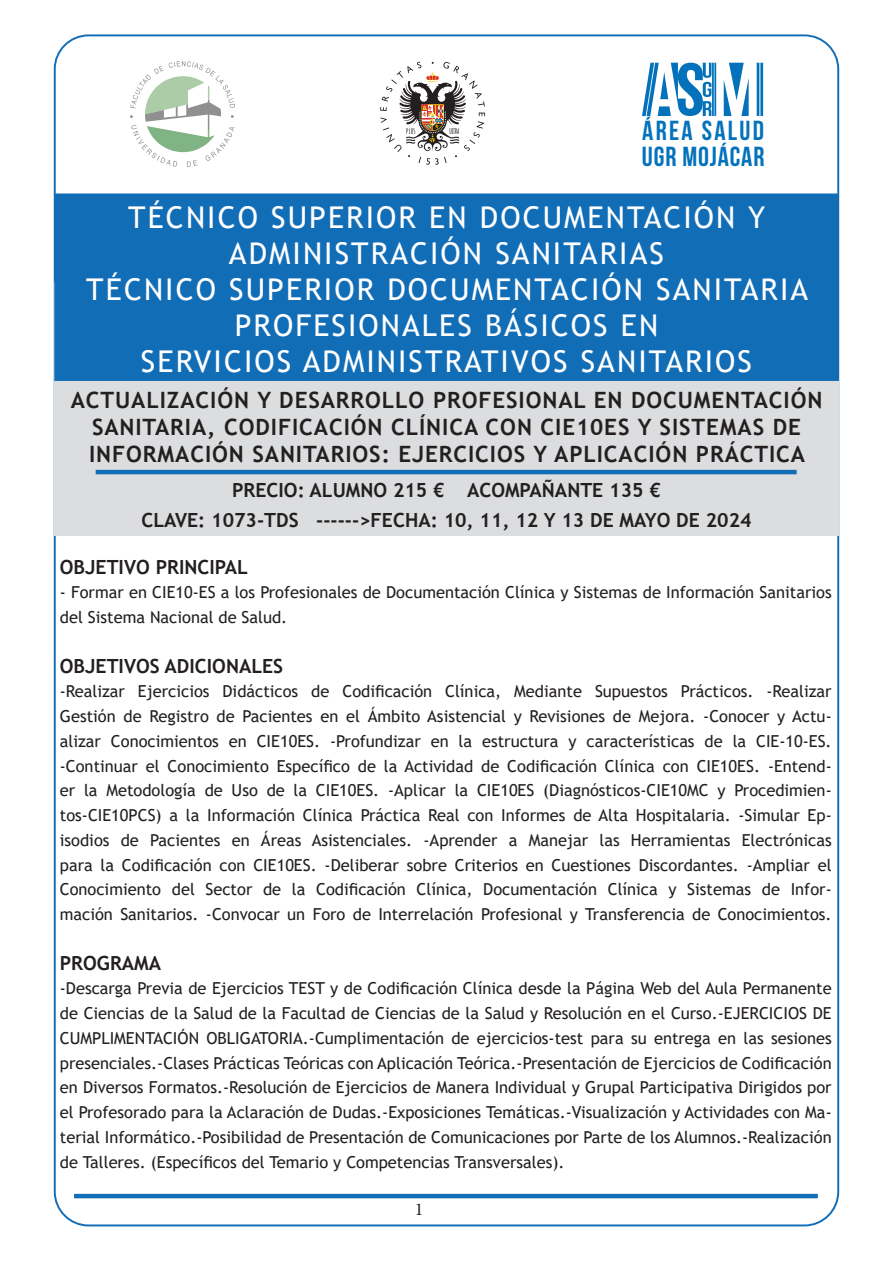
<style>
.page{position:relative;width:893px;height:1263px;background:#fff}
.page>*{position:absolute;margin:0;border:0;box-sizing:border-box;transform-origin:0 0}
.t1{font:30px "Trebuchet MS";letter-spacing:.07em;color:#fff}
.t2{font:27.6px/25.3px "Bebas Neue";letter-spacing:.03em;color:#0472bb}
.t3{font:700 22.5px "Trebuchet MS";letter-spacing:.04em;color:#231f20}
.t4{font:700 19.5px "Trebuchet MS";color:#231f20}
.t5{font:18px "Minion Pro";color:#231f20}
.t6{font:16.5px/24.8px "Trebuchet MS";color:#231f20;text-align:justify}
</style>
<div class="page">
<hr style="left:74px;top:1194px;width:744px;height:4px;background:#126db7">
<div style="left:54px;top:282px;width:785px;height:254px;background:#dcdddf"></div>
<hr style="left:96px;top:470px;width:701px;height:4px;background:#126db7">
<div style="left:54px;top:193px;width:785px;height:188px;background:#126db7;border:2px solid #126db7"></div>
<svg style="left:380px;top:62px;width:105px;height:103px"></svg>
<svg style="left:130px;top:61px;width:105px;height:106px"></svg>
<svg style="left:757px;top:63px;width:6px;height:53px"></svg>
<svg style="left:724px;top:63px;width:25px;height:53px"></svg>
<svg style="left:642px;top:63px;width:74px;height:53px"></svg>
<p class="t2" style="left:642px;top:118px;width:124px">ÁREA SALUD<br>UGR MOJÁCAR</p>
<p class="t1" style="left:128px;top:198px;width:638px">TÉCNICO SUPERIOR EN DOCUMENTACIÓN Y</p>
<p class="t1" style="left:229px;top:234px;width:437px">ADMINISTRACIÓN SANITARIAS</p>
<p class="t1" style="left:86px;top:270px;width:723px">TÉCNICO SUPERIOR DOCUMENTACIÓN SANITARIA</p>
<p class="t1" style="left:235px;top:306px;width:425px">PROFESIONALES BÁSICOS EN</p>
<p class="t1" style="left:141px;top:342px;width:612px">SERVICIOS ADMINISTRATIVOS SANITARIOS</p>
<p class="t3" style="left:71px;top:386px;width:753px">ACTUALIZACIÓN Y DESARROLLO PROFESIONAL EN DOCUMENTACIÓN</p>
<p class="t3" style="left:92px;top:413px;width:710px">SANITARIA, CODIFICACIÓN CLÍNICA CON CIE10ES Y SISTEMAS DE</p>
<p class="t3" style="left:89px;top:440px;width:718px">INFORMACIÓN SANITARIOS: EJERCICIOS Y APLICACIÓN PRÁCTICA</p>
<p class="t4" style="left:232px;top:478px;width:430px">PRECIO: ALUMNO 215 € ACOMPAÑANTE 135 €</p>
<p class="t4" style="left:141px;top:508px;width:612px">CLAVE: 1073-TDS ------&gt;FECHA: 10, 11, 12 Y 13 DE MAYO DE 2024</p>
<p class="t4" style="left:60px;top:554px;width:190px">OBJETIVO PRINCIPAL</p>
<p class="t6" style="left:60px;top:580px;width:773px">- Formar en CIE10-ES a los Profesionales de Documentación Clínica y Sistemas de Información Sanitarios del Sistema Nacional de Salud.</p>
<p class="t4" style="left:60px;top:653px;width:225px">OBJETIVOS ADICIONALES</p>
<p class="t6" style="left:60px;top:679px;width:773px">-Realizar Ejercicios Didácticos de Codificación Clínica, Mediante Supuestos Prácticos. -Realizar Gestión de Registro de Pacientes en el Ámbito Asistencial y Revisiones de Mejora. -Conocer y Actu&shy;alizar Conocimientos en CIE10ES. -Profundizar en la estructura y características de la CIE-10-ES. -Continuar el Conocimiento Específico de la Actividad de Codificación Clínica con CIE10ES. -Entend&shy;er la Metodología de Uso de la CIE10ES. -Aplicar la CIE10ES (Diagnósticos-CIE10MC y Procedimien&shy;tos-CIE10PCS) a la Información Clínica Práctica Real con Informes de Alta Hospitalaria. -Simular Ep&shy;isodios de Pacientes en Áreas Asistenciales. -Aprender a Manejar las Herramientas Electrónicas para la Codificación con CIE10ES. -Deliberar sobre Criterios en Cuestiones Discordantes. -Ampliar el Conocimiento del Sector de la Codificación Clínica, Documentación Clínica y Sistemas de Infor&shy;mación Sanitarios. -Convocar un Foro de Interrelación Profesional y Transferencia de Conocimientos.</p>
<p class="t4" style="left:60px;top:950px;width:103px">PROGRAMA</p>
<p class="t6" style="left:60px;top:976px;width:773px">-Descarga Previa de Ejercicios TEST y de Codificación Clínica desde la Página Web del Aula Permanente de Ciencias de la Salud de la Facultad de Ciencias de la Salud y Resolución en el Curso.-EJERCICIOS DE CUMPLIMENTACIÓN OBLIGATORIA.-Cumplimentación de ejercicios-test para su entrega en las sesiones presenciales.-Clases Prácticas Teóricas con Aplicación Teórica.-Presentación de Ejercicios de Codificación en Diversos Formatos.-Resolución de Ejercicios de Manera Individual y Grupal Participativa Dirigidos por el Profesorado para la Aclaración de Dudas.-Exposiciones Temáticas.-Visualización y Actividades con Ma&shy;terial Informático.-Posibilidad de Presentación de Comunicaciones por Parte de los Alumnos.-Realización de Talleres. (Específicos del Temario y Competencias Transversales).</p>
<p class="t5" style="left:415px;top:1197px;width:10px">1</p>
</div>
